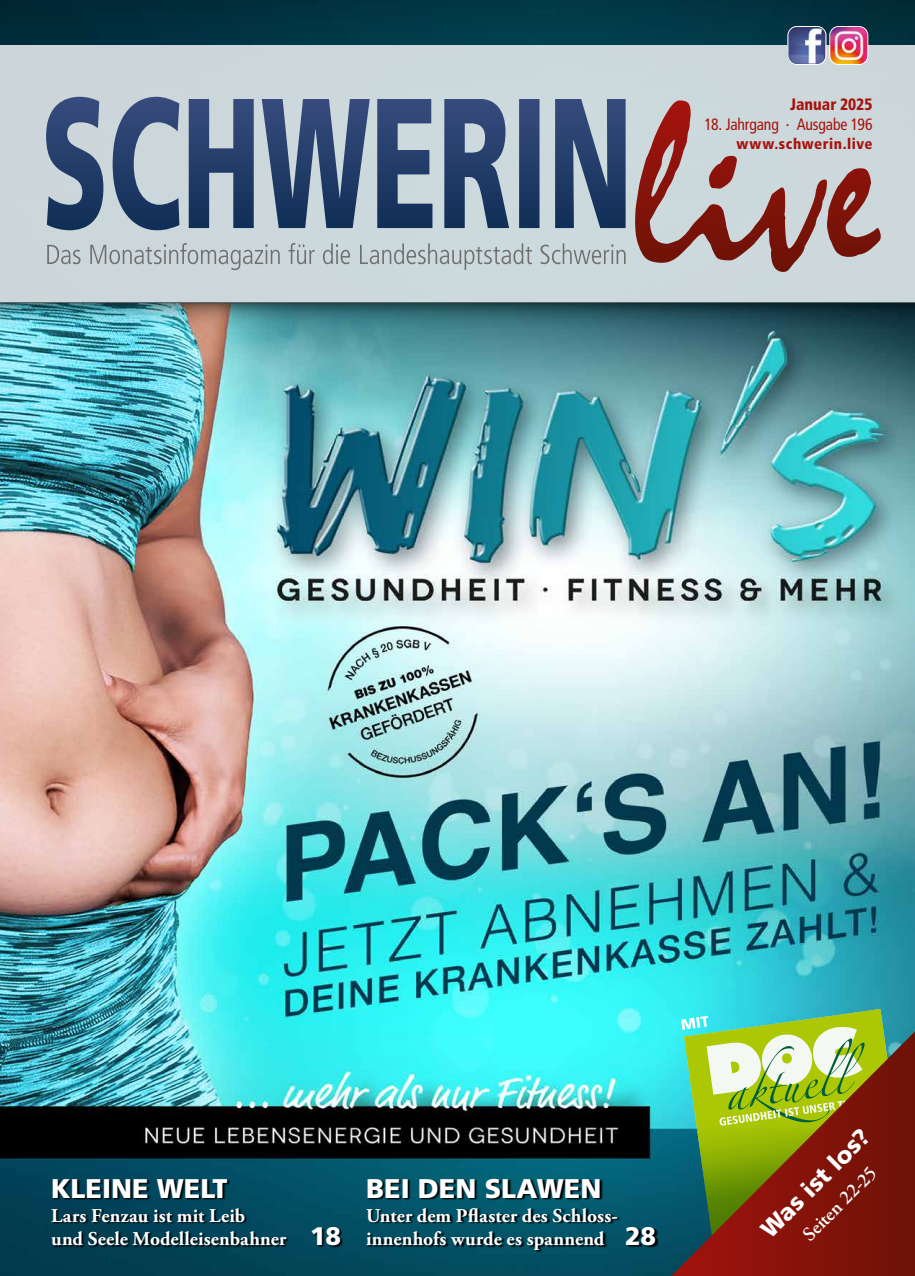
<style>
.page{position:relative;width:915px;height:1276px;background:#fff}
.page>*{position:absolute;margin:0;border:0;box-sizing:border-box;transform-origin:0 0}
.t1{font:900 27px "Frutiger LT Pro";color:#fff}
.t2{font:900 23.85px "Frutiger LT Pro";color:#fff}
.t3{font:700 19.5px/23.4px "Adobe Garamond Pro";letter-spacing:.005em;color:#fff}
.t4{font:600 19.5px "Adobe Garamond Pro";color:#fff}
.t5{font:condensed 16.5px "Frutiger LT Pro";letter-spacing:-.01em;color:#a6120d;scale:.95 1}
.t6{font:900 condensed 16.5px "Frutiger LT Pro";color:#a6120d;scale:.95 1}
.t7{font:900 condensed 15px "Frutiger LT Pro";letter-spacing:.035em;color:#a6120d}
.s1{font-family:"Frutiger LT Pro";font-weight:900;font-size:25.35px}
</style>
<div class="page">
<img style="left:0;top:340px;width:914px;height:813px">
<svg style="left:0;top:1153px;width:671px;height:123px;background:#024558"></svg>
<svg style="left:51px;top:1179px;width:292px;height:69px;background:#01394a"></svg>
<svg style="left:366px;top:1179px;width:292px;height:73px;background:#024252"></svg>
<svg style="left:0;top:0;width:914px;height:340px;background:#124653"></svg>
<div style="left:0;top:46px;width:914px;height:257px;background:#ccd8db"></div>
<svg style="left:46px;top:97px;width:579px;height:133px"></svg>
<svg style="left:47px;top:243px;width:578px;height:27px"></svg>
<svg style="left:635px;top:100px;width:191px;height:172px"></svg>
<img style="left:0;top:302px;width:914px;height:28px">
<svg style="left:683px;top:1009px;width:230px;height:22px;background:#3eb6a8"></svg>
<svg style="left:680px;top:1015px;width:192px;height:16px;background:#79d281"></svg>
<svg style="left:671px;top:1031px;width:243px;height:245px;background:#83652f"></svg>
<img style="left:829px;top:26px;width:38px;height:39px">
<div style="left:829px;top:26px;width:39px;height:39px;border:1px solid #fff;border-radius:9px"></div>
<img style="left:787px;top:27px;width:38px;height:38px">
<div style="left:787px;top:26px;width:39px;height:39px;border:1px solid #fff;border-radius:9px"></div>
<p class="t6" style="left:789px;top:94px;width:88px">Januar 2025</p>
<p class="t5" style="left:704px;top:114px;width:178px">18. Jahrgang · Ausgabe 196</p>
<p class="t7" style="left:736px;top:135px;width:137px">www.schwerin.live</p>
<h1 class="t1" style="left:51px;top:1172px;width:178px">KLEINE WELT</h1>
<p class="t3" style="left:51px;top:1204px;width:291px">Lars Fenzau ist mit Leib<br>und Seele Modelleisenbahner <span class="s1">18</span></p>
<h1 class="t1" style="left:366px;top:1172px;width:237px">BEI DEN SLAWEN</h1>
<p class="t3" style="left:366px;top:1204px;width:291px">Unter dem Pflaster des Schloss&shy;innenhofs wurde es spannend <span class="s1">28</span></p>
<p class="t2" style="left:754px;top:1223px;width:144px;rotate:-45deg">Was ist los?</p>
<p class="t4" style="left:797px;top:1229px;width:97px;rotate:-45deg">Seiten 22-25</p>
</div>
